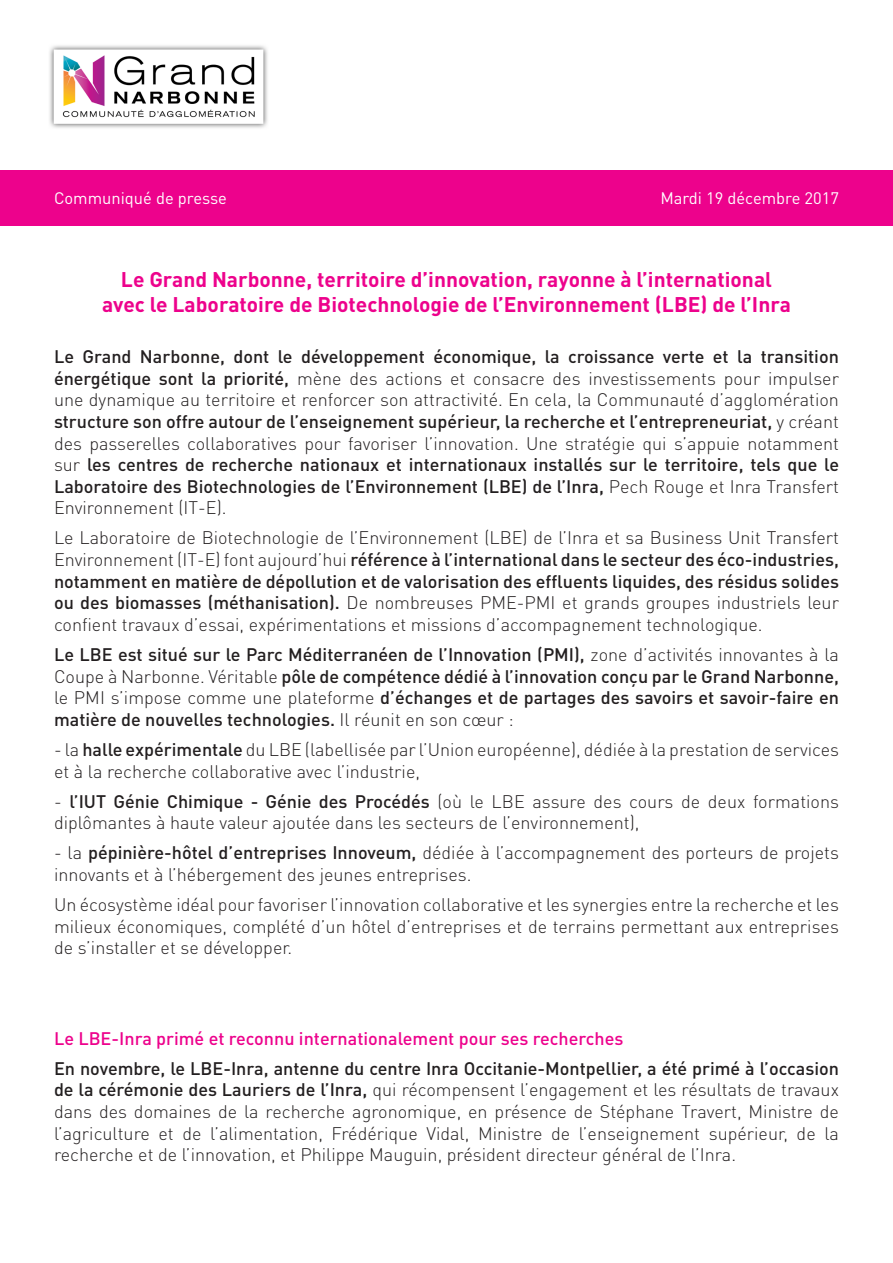
<style>
.page{position:relative;width:893px;height:1263px;background:#fff}
.page>*{position:absolute;margin:0;border:0;box-sizing:border-box;transform-origin:0 0}
.t1{font:700 21px "DIN Pro";color:#ed028c}
.t2{font:300 18px/21.6px "DIN Pro";color:#231f20;text-align:justify}
.t3{font:500 18px/21.6px "DIN Pro";color:#231f20;text-align:justify}
.t4{font:500 18px "DIN Pro";color:#ed028c}
.t5{font:16.5px "DIN Pro";color:#fff}
.s1{font-weight:300}
.s2{font-weight:500}
</style>
<div class="page">
<div style="left:0;top:170px;width:893px;height:55px;background:#ed028c"></div>
<img style="left:49px;top:45px;width:219px;height:83px">
<p class="t5" style="left:54px;top:187px;width:174px">Communiqué de presse</p>
<p class="t5" style="left:660px;top:187px;width:180px">Mardi 19 décembre 2017</p>
<p class="t1" style="left:121px;top:265px;width:653px">Le Grand Narbonne, territoire d’innovation, rayonne à l’international</p>
<p class="t1" style="left:102px;top:290px;width:690px">avec le Laboratoire de Biotechnologie de l’Environnement (LBE) de l’Inra</p>
<p class="t3" style="left:54px;top:345px;width:786px">Le Grand Narbonne, dont le développement économique, la croissance verte et la transition énergétique sont la priorité, <span class="s1">mène des actions et consacre des investissements pour impulser une dynamique au territoire et renforcer son attractivité. En cela, la Communauté d’agglomération </span>structure son offre autour de l’enseignement supérieur, la recherche et l’entrepreneuriat, <span class="s1">y créant des passerelles collaboratives pour favoriser l’innovation. Une stratégie qui s’appuie notamment sur</span> les centres de recherche nationaux et internationaux installés sur le territoire, tels que le Laboratoire des Biotechnologies de l’Environnement (LBE) de l’Inra, <span class="s1">Pech Rouge et Inra Transfert Environnement (IT-E).</span></p>
<p class="t2" style="left:54px;top:526px;width:786px">Le Laboratoire de Biotechnologie de l’Environnement (LBE) de l’Inra et sa Business Unit Transfert Environnement (IT-E) font aujourd’hui <span class="s2">référence à l’international dans le secteur des éco-industries, notamment en matière de dépollution et de valorisation des effluents liquides, des résidus solides ou des biomasses (méthanisation).</span> De nombreuses PME-PMI et grands groupes industriels leur confient travaux d’essai, expérimentations et missions d’accompagnement technologique.</p>
<p class="t3" style="left:54px;top:643px;width:786px">Le LBE est situé sur le Parc Méditerranéen de l’Innovation (PMI), <span class="s1">zone d’activités innovantes à la Coupe à Narbonne. Véritable</span> pôle de compétence dédié à l’innovation conçu par le Grand Narbonne, <span class="s1">le PMI s’impose comme une plateforme</span> d’échanges et de partages des savoirs et savoir-faire en matière de nouvelles technologies. <span class="s1">Il réunit en son cœur :</span></p>
<p class="t2" style="left:54px;top:738px;width:786px">- la <span class="s2">halle expérimentale</span> du LBE (labellisée par l’Union européenne), dédiée à la prestation de services et à la recherche collaborative avec l’industrie,</p>
<p class="t2" style="left:54px;top:790px;width:786px">- <span class="s2">l’IUT Génie Chimique - Génie des Procédés</span> (où le LBE assure des cours de deux formations diplômantes à haute valeur ajoutée dans les secteurs de l’environnement),</p>
<p class="t2" style="left:54px;top:841px;width:786px">- la <span class="s2">pépinière-hôtel d’entreprises Innoveum,</span> dédiée à l’accompagnement des porteurs de projets innovants et à l’hébergement des jeunes entreprises.</p>
<p class="t2" style="left:54px;top:893px;width:786px">Un écosystème idéal pour favoriser l’innovation collaborative et les synergies entre la recherche et les milieux économiques, complété d’un hôtel d’entreprises et de terrains permettant aux entreprises de s’installer et se développer.</p>
<p class="t4" style="left:54px;top:1026px;width:571px">Le LBE-Inra primé et reconnu internationalement pour ses recherches</p>
<p class="t2" style="left:54px;top:1057px;width:786px"><span class="s2">En novembre, le LBE-Inra, antenne du centre Inra Occitanie-Montpellier, a été primé à l’occasion de la cérémonie des Lauriers de l’Inra,</span> qui récompensent l’engagement et les résultats de travaux dans des domaines de la recherche agronomique, en présence de Stéphane Travert, Ministre de l’agriculture et de l’alimentation, Frédérique Vidal, Ministre de l’enseignement supérieur, de la recherche et de l’innovation, et Philippe Mauguin, président directeur général de l’Inra.</p>
</div>
